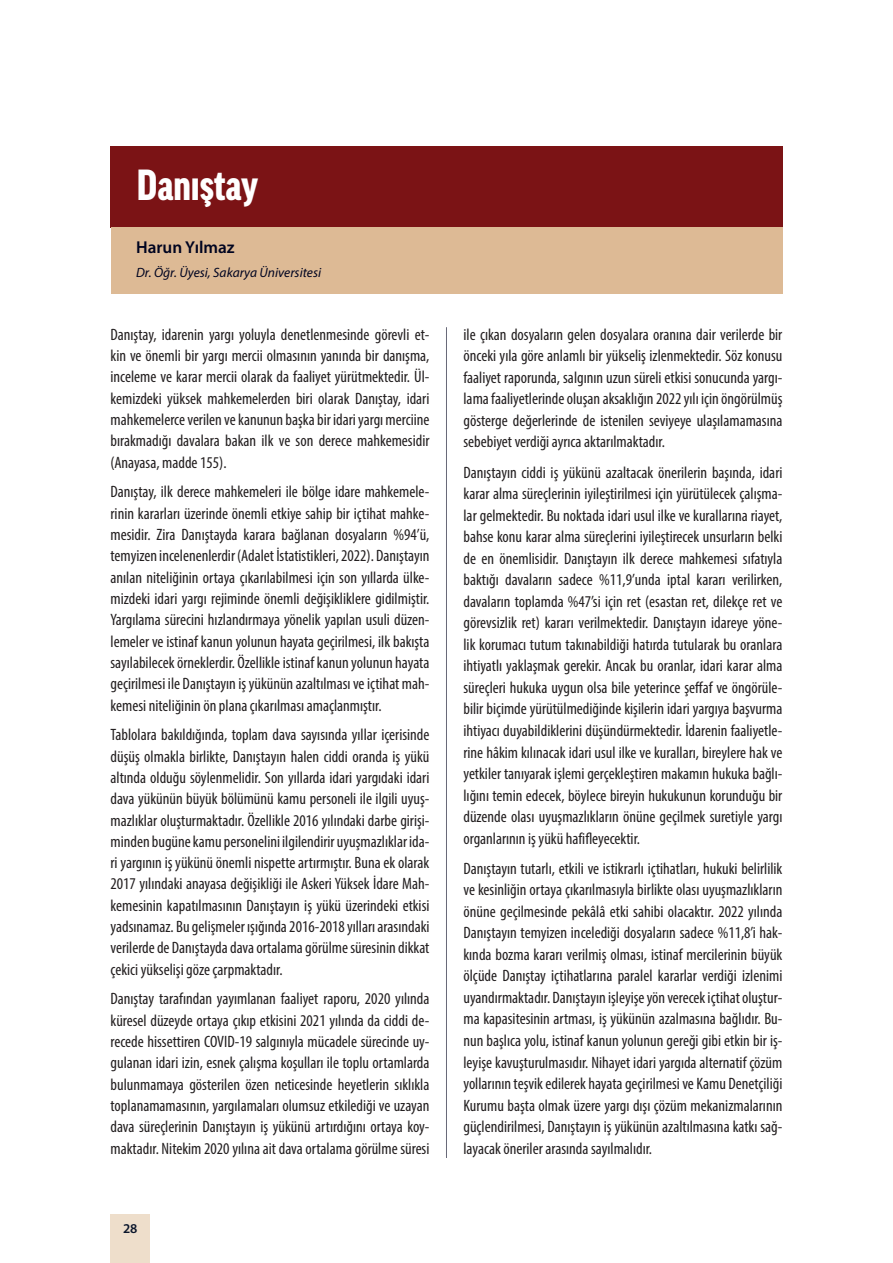
<style>
.page{position:relative;width:893px;height:1263px;background:#fff}
.page>*{position:absolute;margin:0;border:0;box-sizing:border-box;transform-origin:0 0}
.t1{font:900 condensed 42px "Good Pro";color:#fff}
.t2{font:600 17.25px "Myriad Pro";color:#000420}
.t3{font:condensed 16.5px/21.6px "Myriad Pro";color:#231f20;text-align:justify}
.t4{font:italic 13.5px "Myriad Pro";color:#000420}
.t5{font:600 13.5px "Myriad Pro";color:#0b162c}
</style>
<div class="page">
<div style="left:111px;top:1214px;width:39px;height:49px;background:#eedecb"></div>
<hr style="left:446px;top:327px;width:1px;height:831px;background:#696a79">
<div style="left:110px;top:146px;width:672px;height:81px;background:#7b1315"></div>
<div style="left:111px;top:227px;width:671px;height:43px;background:#ddba95"></div>
<div style="left:111px;top:257px;width:671px;height:36px;background:#ddba95"></div>
<h1 class="t1" style="left:137px;top:162px;width:123px">Danıştay</h1>
<p class="t2" style="left:136px;top:236px;width:100px">Harun Yılmaz</p>
<p class="t4" style="left:136px;top:264px;width:187px">Dr. Öğr. Üyesi, Sakarya Üniversitesi</p>
<p class="t3" style="left:111px;top:323px;width:320px">Danıştay, idarenin yargı yoluyla denetlenmesinde görevli et&shy;kin ve önemli bir yargı mercii olmasının yanında bir danışma, inceleme ve karar mercii olarak da faaliyet yürütmektedir. Ül&shy;kemizdeki yüksek mahkemelerden biri olarak Danıştay, idari mahkemelerce verilen ve kanunun başka bir idari yargı merciine bırakmadığı davalara bakan ilk ve son derece mahkemesidir (Anayasa, madde 155).</p>
<p class="t3" style="left:111px;top:481px;width:320px">Danıştay, ilk derece mahkemeleri ile bölge idare mahkemele&shy;rinin kararları üzerinde önemli etkiye sahip bir içtihat mahke&shy;mesidir. Zira Danıştayda karara bağlanan dosyaların %94’ü, temyizen incelenenlerdir (Adalet İstatistikleri, 2022). Danıştayın anılan niteliğinin ortaya çıkarılabilmesi için son yıllarda ülke&shy;mizdeki idari yargı rejiminde önemli değişikliklere gidilmiştir.<br>Yargılama sürecini hızlandırmaya yönelik yapılan usuli düzen&shy;lemeler ve istinaf kanun yolunun hayata geçirilmesi, ilk bakışta sayılabilecek örneklerdir. Özellikle istinaf kanun yolunun hayata geçirilmesi ile Danıştayın iş yükünün azaltılması ve içtihat mah&shy;kemesi niteliğinin ön plana çıkarılması amaçlanmıştır.</p>
<p class="t3" style="left:111px;top:724px;width:320px">Tablolara bakıldığında, toplam dava sayısında yıllar içerisinde düşüş olmakla birlikte, Danıştayın halen ciddi oranda iş yükü altında olduğu söylenmelidir. Son yıllarda idari yargıdaki idari dava yükünün büyük bölümünü kamu personeli ile ilgili uyuş&shy;mazlıklar oluşturmaktadır. Özellikle 2016 yılındaki darbe girişi&shy;minden bugüne kamu personelini ilgilendirir uyuşmazlıklar ida&shy;ri yargının iş yükünü önemli nispette artırmıştır. Buna ek olarak 2017 yılındaki anayasa değişikliği ile Askeri Yüksek İdare Mah&shy;kemesinin kapatılmasının Danıştayın iş yükü üzerindeki etkisi yadsınamaz. Bu gelişmeler ışığında 2016-2018 yılları arasındaki verilerde de Danıştayda dava ortalama görülme süresinin dikkat çekici yükselişi göze çarpmaktadır.</p>
<p class="t3" style="left:111px;top:988px;width:320px">Danıştay tarafından yayımlanan faaliyet raporu, 2020 yılında küresel düzeyde ortaya çıkıp etkisini 2021 yılında da ciddi de&shy;recede hissettiren COVID-19 salgınıyla mücadele sürecinde uy&shy;gulanan idari izin, esnek çalışma koşulları ile toplu ortamlarda bulunmamaya gösterilen özen neticesinde heyetlerin sıklıkla toplanamamasının, yargılamaları olumsuz etkilediği ve uzayan dava süreçlerinin Danıştayın iş yükünü artırdığını ortaya koy&shy;maktadır. Nitekim 2020 yılına ait dava ortalama görülme süresi</p>
<p class="t5" style="left:123px;top:1219px;width:16px">28</p>
<p class="t3" style="left:463px;top:323px;width:320px">ile çıkan dosyaların gelen dosyalara oranına dair verilerde bir önceki yıla göre anlamlı bir yükseliş izlenmektedir. Söz konusu faaliyet raporunda, salgının uzun süreli etkisi sonucunda yargı&shy;lama faaliyetlerinde oluşan aksaklığın 2022 yılı için öngörülmüş gösterge değerlerinde de istenilen seviyeye ulaşılamamasına sebebiyet verdiği ayrıca aktarılmaktadır.</p>
<p class="t3" style="left:463px;top:461px;width:320px">Danıştayın ciddi iş yükünü azaltacak önerilerin başında, idari karar alma süreçlerinin iyileştirilmesi için yürütülecek çalışma&shy;lar gelmektedir. Bu noktada idari usul ilke ve kurallarına riayet, bahse konu karar alma süreçlerini iyileştirecek unsurların belki de en önemlisidir. Danıştayın ilk derece mahkemesi sıfatıyla baktığı davaların sadece %11,9’unda iptal kararı verilirken, davaların toplamda %47’si için ret (esastan ret, dilekçe ret ve görevsizlik ret) kararı verilmektedir. Danıştayın idareye yöne&shy;lik korumacı tutum takınabildiği hatırda tutularak bu oranlara ihtiyatlı yaklaşmak gerekir. Ancak bu oranlar, idari karar alma süreçleri hukuka uygun olsa bile yeterince şeffaf ve öngörüle&shy;bilir biçimde yürütülmediğinde kişilerin idari yargıya başvurma ihtiyacı duyabildiklerini düşündürmektedir. İdarenin faaliyetle&shy;rine hâkim kılınacak idari usul ilke ve kuralları, bireylere hak ve yetkiler tanıyarak işlemi gerçekleştiren makamın hukuka bağlı&shy;lığını temin edecek, böylece bireyin hukukunun korunduğu bir düzende olası uyuşmazlıkların önüne geçilmek suretiyle yargı organlarının iş yükü hafifleyecektir.</p>
<p class="t3" style="left:463px;top:857px;width:320px">Danıştayın tutarlı, etkili ve istikrarlı içtihatları, hukuki belirlilik ve kesinliğin ortaya çıkarılmasıyla birlikte olası uyuşmazlıkların önüne geçilmesinde pekâlâ etki sahibi olacaktır. 2022 yılında Danıştayın temyizen incelediği dosyaların sadece %11,8’i hak&shy;kında bozma kararı verilmiş olması, istinaf mercilerinin büyük ölçüde Danıştay içtihatlarına paralel kararlar verdiği izlenimi uyandırmaktadır. Danıştayın işleyişe yön verecek içtihat oluştur&shy;ma kapasitesinin artması, iş yükünün azalmasına bağlıdır. Bu&shy;nun başlıca yolu, istinaf kanun yolunun gereği gibi etkin bir iş&shy;leyişe kavuşturulmasıdır. Nihayet idari yargıda alternatif çözüm yollarının teşvik edilerek hayata geçirilmesi ve Kamu Denetçiliği Kurumu başta olmak üzere yargı dışı çözüm mekanizmalarının güçlendirilmesi, Danıştayın iş yükünün azaltılmasına katkı sağ&shy;layacak öneriler arasında sayılmalıdır.</p>
</div>
